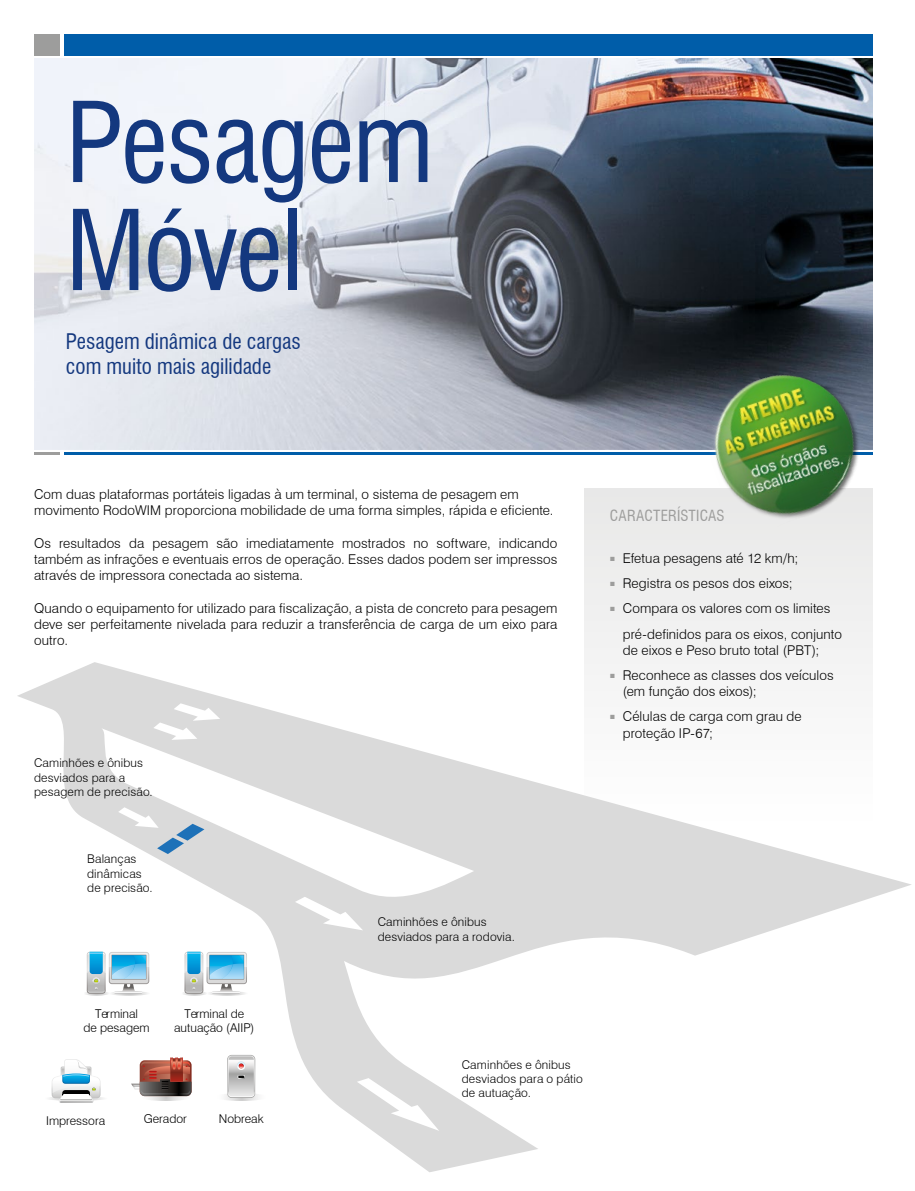
<style>
.page{position:relative;width:915px;height:1191px;background:#fff}
.page>*{position:absolute;margin:0;border:0;box-sizing:border-box;transform-origin:0 0}
.t1{font:condensed 108px/108px "Swiss 721 BT";letter-spacing:-.02em;color:#14387f}
.t2{font:condensed 21px/25.2px "Swiss 721 BT";color:#14387f}
.t3{font:condensed 15px "Swiss 721 BT";letter-spacing:.01em;color:#9d9d9c}
.t4{font:300 13.5px/16.2px "Swiss 721 BT";letter-spacing:.01em;color:#000}
.t5{font:300 12.15px/14.5px "Swiss 721 BT";color:#000;text-align:center}
.t6{font:300 12px/14.4px "Swiss 721 BT";letter-spacing:.015em;color:#000}
</style>
<div class="page">
<div style="left:584px;top:489px;width:288px;height:346px;background:#efefef"></div>
<img style="left:34px;top:58px;width:838px;height:392px">
<hr style="left:64px;top:453px;width:808px;height:2px;background:#005da9">
<hr style="left:34px;top:453px;width:26px;height:2px;background:#9d9d9c">
<div style="left:64px;top:34px;width:808px;height:21px;background:#005da9"></div>
<div style="left:34px;top:34px;width:26px;height:21px;background:#9d9d9c"></div>
<img style="left:680px;top:344px;width:193px;height:211px">
<svg style="left:17px;top:662px;width:894px;height:510px"></svg>
<svg style="left:157px;top:823px;width:47px;height:31px"></svg>
<svg style="left:215px;top:1054px;width:52px;height:47px"></svg>
<svg style="left:131px;top:1057px;width:60px;height:44px"></svg>
<svg style="left:83px;top:951px;width:67px;height:44px"></svg>
<svg style="left:180px;top:951px;width:68px;height:44px"></svg>
<svg style="left:44px;top:1059px;width:64px;height:43px"></svg>
<h1 class="t1" style="left:66px;top:89px;width:369px">Pesagem<br>Móvel</h1>
<h2 class="t2" style="left:66px;top:329px;width:236px">Pesagem dinâmica de cargas com muito mais agilidade</h2>
<p class="t4" style="left:34px;top:486px;width:520px">Com duas plataformas portáteis ligadas à um terminal, o sistema de pesagem em movimento RodoWIM proporciona mobilidade de uma forma simples, rápida e eficiente.</p>
<p class="t4" style="left:34px;top:535px;width:524px;text-align:justify">Os resultados da pesagem são imediatamente mostrados no software, indicando também as infrações e eventuais erros de operação. Esses dados podem ser impressos através de impressora conectada ao sistema.</p>
<p class="t4" style="left:34px;top:599px;width:525px;text-align:justify">Quando o equipamento for utilizado para fiscalização, a pista de concreto para pesagem deve ser perfeitamente nivelada para reduzir a transferência de carga de um eixo para outro.</p>
<p class="t6" style="left:34px;top:755px;width:120px">Caminhões e ônibus desviados para a pesagem de precisão.</p>
<p class="t6" style="left:87px;top:851px;width:67px">Balanças dinâmicas de precisão.</p>
<p class="t5" style="left:83px;top:1006px;width:68px">Terminal<br>de pesagem</p>
<p class="t5" style="left:174px;top:1006px;width:82px">Terminal de autuação (AIIP)</p>
<p class="t5" style="left:46px;top:1113px;width:60px">Impressora</p>
<p class="t5" style="left:144px;top:1111px;width:45px">Gerador</p>
<p class="t5" style="left:219px;top:1111px;width:46px">Nobreak</p>
<p class="t6" style="left:377px;top:914px;width:139px">Caminhões e ônibus desviados para a rodovia.</p>
<p class="t6" style="left:461px;top:1057px;width:123px">Caminhões e ônibus desviados para o pátio de autuação.</p>
<p class="t3" style="left:609px;top:507px;width:116px">CARACTERÍSTICAS</p>
<p class="t4" style="left:609px;top:550px;width:190px"><sup>■</sup> Efetua pesagens até 12 km/h;</p>
<p class="t4" style="left:609px;top:575px;width:184px"><sup>■</sup> Registra os pesos dos eixos;</p>
<p class="t4" style="left:622px;top:596px;width:221px;line-height:25.2px;text-indent:-13px"><sup>■</sup> Compara os valores com os limites pré-definidos para os eixos, conjunto</p>
<p class="t4" style="left:622px;top:641px;width:198px">de eixos e Peso bruto total (PBT);</p>
<p class="t4" style="left:622px;top:667px;width:212px;text-indent:-13px"><sup>■</sup> Reconhece as classes dos veículos (em função dos eixos);</p>
<p class="t4" style="left:622px;top:708px;width:180px;text-indent:-13px"><sup>■</sup> Células de carga com grau de proteção IP-67;</p>
</div>
